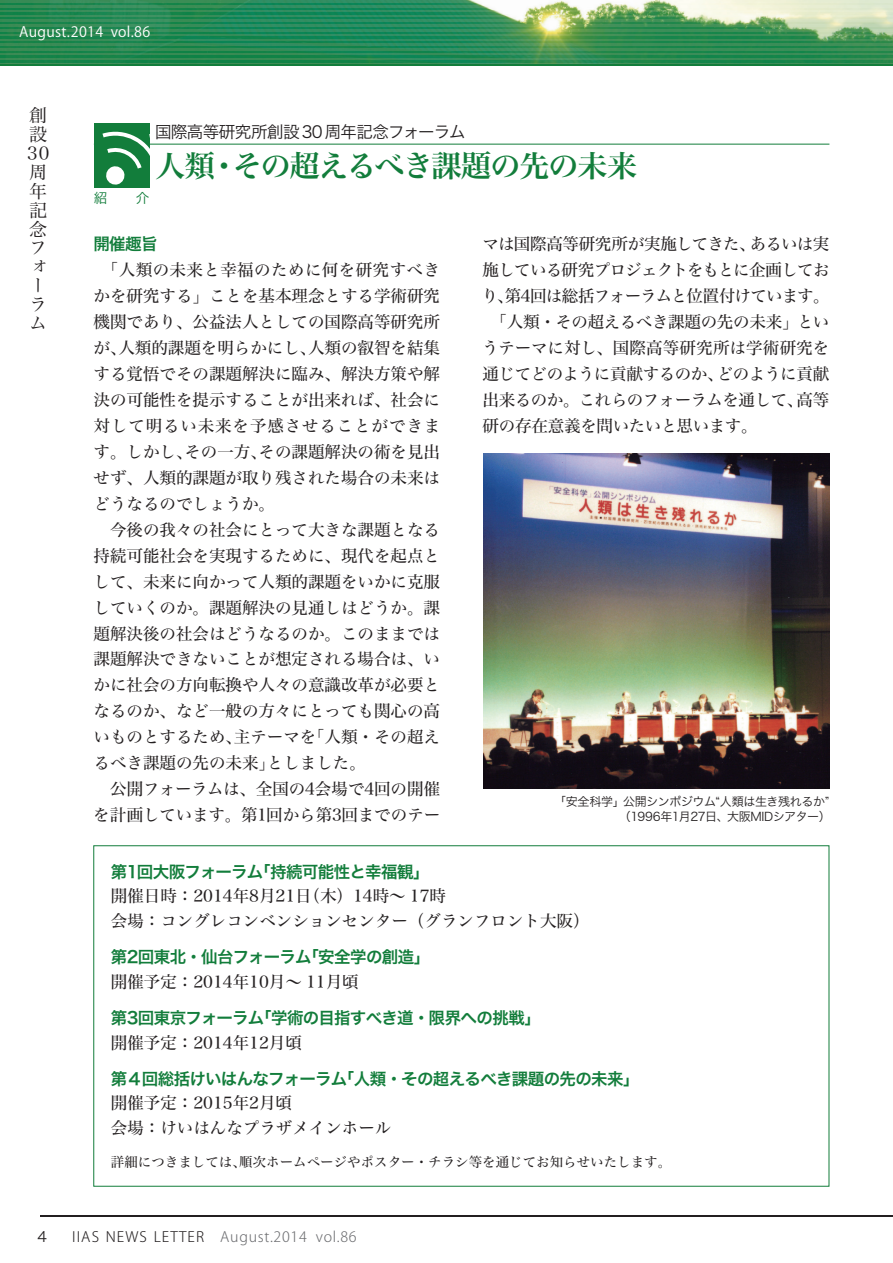
<style>
.page{position:relative;width:893px;height:1263px;background:#fff}
.page>*{position:absolute;margin:0;border:0;box-sizing:border-box;transform-origin:0 0}
.t1{font:30px "Hira Min Std N W6";letter-spacing:-.035em;color:#127d3b}
.t2{font:18px/18.9px "Hira Min Std N W3";color:#231f20}
.t3{font:16.5px/26px "Hira Min Std N W4";color:#231f20;text-align:justify}
.t4{font:16.5px "Hira Kaku Std N W6";letter-spacing:-.04em;color:#127d3b}
.t5{font:16.5px "Hira Min Std N W4";letter-spacing:-.045em;color:#231f20}
.t6{font:16.5px "Hira Min Std N W4";letter-spacing:-.03em;color:#231f20}
.t7{font:16.5px "Hira Min Std N W4";letter-spacing:-.025em;color:#231f20}
.t8{font:16.5px "Hira Kaku Std N W3";letter-spacing:-.035em;color:#231f20}
.t9{font:16.5px "Hira Min Std N W4";letter-spacing:-.02em;color:#231f20}
.t10{font:14.25px "Koz Go Pro";letter-spacing:.02em;color:#fff}
.t11{font:300 14.25px "Koz Go Pro";letter-spacing:.05em;color:#6c6d70}
.t12{font:300 14.25px "Koz Go Pro";letter-spacing:.075em;color:#231f20}
.t13{font:14.25px "Hira Kaku Std N W3";color:#231f20}
.t14{font:13.5px "Hira Min Std N W4";color:#231f20}
.t15{font:13.5px "Hira Kaku Std N W3";color:#127d3b}
.t16{font:12px/15px "Hira Kaku Std N W3";letter-spacing:-.03em;color:#231f20;text-align:right}
</style>
<div class="page">
<hr style="left:0;top:64px;width:893px;height:2px;background:#127d3b">
<img style="left:211px;top:0;width:682px;height:63px">
<img style="left:0;top:0;width:211px;height:63px">
<img style="left:206px;top:36px;width:434px;height:27px">
<img style="left:0;top:1px;width:893px;height:1px">
<img style="left:0;top:6px;width:893px;height:1px">
<img style="left:0;top:10px;width:893px;height:2px">
<img style="left:0;top:15px;width:893px;height:2px">
<img style="left:0;top:20px;width:893px;height:1px">
<img style="left:0;top:25px;width:893px;height:1px">
<img style="left:0;top:30px;width:893px;height:1px">
<img style="left:0;top:34px;width:893px;height:2px">
<img style="left:0;top:39px;width:893px;height:2px">
<img style="left:0;top:44px;width:893px;height:1px">
<img style="left:0;top:49px;width:893px;height:1px">
<img style="left:0;top:53px;width:893px;height:2px">
<img style="left:0;top:58px;width:893px;height:2px">
<img style="left:0;top:63px;width:893px;height:1px">
<hr style="left:94px;top:144px;width:735px;height:1px;background:#127d3b">
<div style="left:94px;top:123px;width:55px;height:65px;background:#127d3b"></div>
<svg style="left:102px;top:131px;width:47px;height:54px"></svg>
<img style="left:40px;top:1216px;width:853px;height:1px">
<img style="left:484px;top:454px;width:345px;height:335px">
<p class="t10" style="left:19px;top:23px;width:133px">August.2014 vol.86</p>
<p class="t2" style="left:27px;top:105px;width:24px">創設<br>30周年記念フォーラム</p>
<p class="t8" style="left:155px;top:119px;width:312px">国際高等研究所創設 30 周年記念フォーラム</p>
<h1 class="t1" style="left:155px;top:144px;width:483px">人類・その超えるべき課題の先の未来</h1>
<p class="t15" style="left:94px;top:188px;width:15px">紹</p>
<p class="t15" style="left:136px;top:188px;width:15px">介</p>
<p class="t4" style="left:93px;top:231px;width:66px">開催趣旨</p>
<p class="t3" style="left:94px;top:257px;width:348px;text-indent:8px">「人類の未来と幸福のために何を研究すべきかを研究する」ことを基本理念とする学術研究機関であり、公益法人としての国際高等研究所が、人類的課題を明らかにし、人類の叡智を結集する覚悟でその課題解決に臨み、解決方策や解決の可能性を提示することが出来れば、社会に対して明るい未来を予感させることができます。しかし、その一方、その課題解決の術を見出せず、人類的課題が取り残された場合の未来はどうなるのでしょうか。</p>
<p class="t3" style="left:94px;top:516px;width:348px;text-indent:16px">今後の我々の社会にとって大きな課題となる持続可能社会を実現するために、現代を起点として、未来に向かって人類的課題をいかに克服していくのか。課題解決の見通しはどうか。課題解決後の社会はどうなるのか。このままでは課題解決できないことが想定される場合は、いかに社会の方向転換や人々の意識改革が必要となるのか、など一般の方々にとっても関心の高いものとするため、主テーマを「人類・その超えるべき課題の先の未来」としました。</p>
<p class="t3" style="left:93px;top:776px;width:349px;text-align:right">公開フォーラムは、全国の4会場で4回の開催を計画しています。第1回から第3回までのテー</p>
<p class="t7" style="left:482px;top:232px;width:348px">マは国際高等研究所が実施してきた、あるいは実</p>
<p class="t5" style="left:483px;top:258px;width:348px">施している研究プロジェクトをもとに企画してお</p>
<p class="t5" style="left:482px;top:284px;width:349px">り、第4回は総括フォーラムと位置付けています。</p>
<p class="t3" style="left:491px;top:309px;width:340px">「人類・その超えるべき課題の先の未来」とい</p>
<p class="t3" style="left:482px;top:335px;width:349px">うテーマに対し、国際高等研究所は学術研究を</p>
<p class="t6" style="left:483px;top:362px;width:348px">通じてどのように貢献するのか、どのように貢献</p>
<p class="t6" style="left:482px;top:388px;width:348px">出来るのか。これらのフォーラムを通して、高等</p>
<p class="t9" style="left:483px;top:414px;width:276px">研の存在意義を問いたいと思います。</p>
<p class="t16" style="left:554px;top:794px;width:278px">「安全科学」公開シンポジウム“人類は生き残れるか”（1996年1月27日、大阪MIDシアター）</p>
<p class="t4" style="left:111px;top:859px;width:320px">第1回大阪フォーラム「持続可能性と幸福観」</p>
<p class="t3" style="left:111px;top:883px;width:480px;line-height:24.8px">開催日時：2014年8月21日（木）14時～ 17時<br>会場：コングレコンベンションセンター（グランフロント大阪）</p>
<p class="t4" style="left:111px;top:944px;width:321px">第2回東北・仙台フォーラム「安全学の創造」</p>
<p class="t3" style="left:111px;top:968px;width:266px">開催予定：2014年10月～ 11月頃　</p>
<p class="t4" style="left:111px;top:1005px;width:431px">第3回東京フォーラム「学術の目指すべき道・限界への挑戦」</p>
<p class="t3" style="left:111px;top:1029px;width:193px">開催予定：2014年12月頃</p>
<p class="t4" style="left:111px;top:1066px;width:530px">第４回総括けいはんなフォーラム「人類・その超えるべき課題の先の未来」</p>
<p class="t3" style="left:111px;top:1090px;width:282px;line-height:24.8px">開催予定：2015年2月頃<br>会場：けいはんなプラザメインホール</p>
<p class="t14" style="left:111px;top:1152px;width:562px">詳細につきましては、順次ホームページやポスター・チラシ等を通じてお知らせいたします。</p>
<p class="t13" style="left:37px;top:1225px;width:11px">4</p>
<p class="t11" style="left:220px;top:1227px;width:138px">August.2014 vol.86</p>
<p class="t12" style="left:72px;top:1227px;width:133px">IIAS NEWS LETTER</p>
</div>
